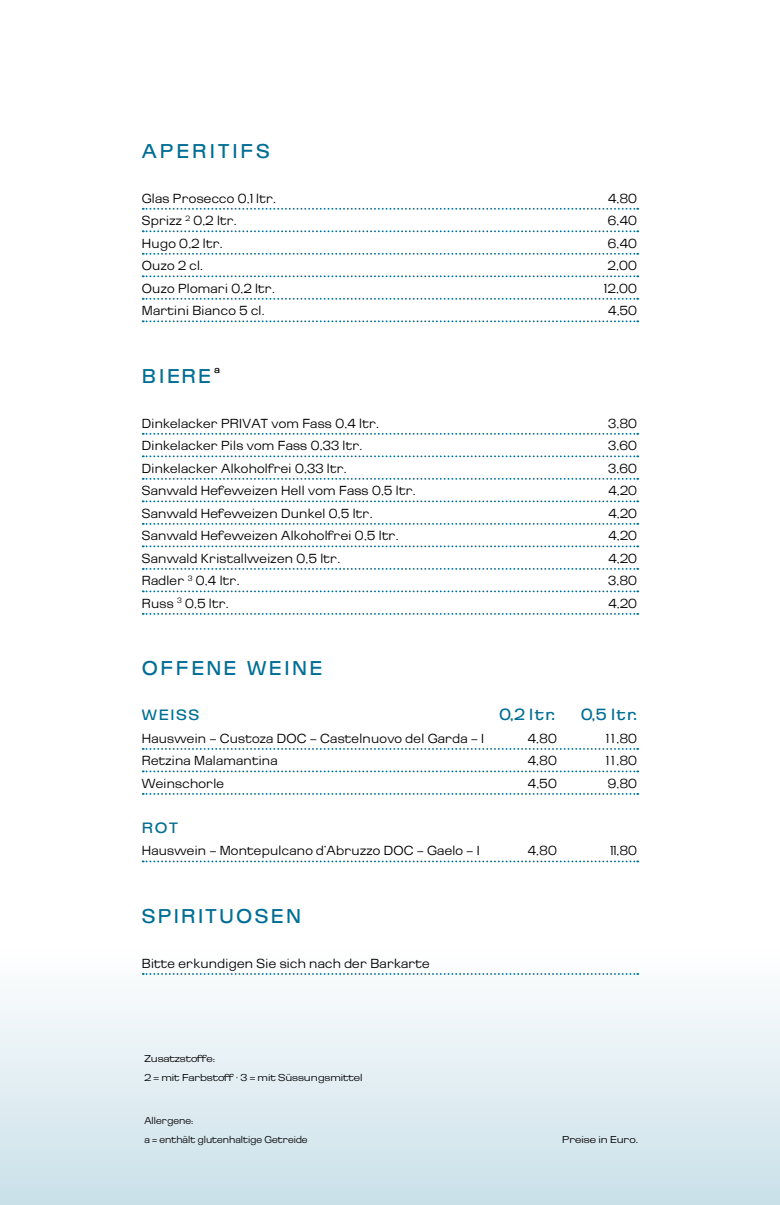
<style>
.page{position:relative;width:780px;height:1205px;background:#fff}
.page>*{position:absolute;margin:0;border:0;box-sizing:border-box;transform-origin:0 0}
.t1{font:20px "Cg Brazilia Seven";letter-spacing:.12em;color:#006e94;scale:.95 1}
.t2{font:16.25px "Cg Brazilia Seven";letter-spacing:.105em;color:#006e94}
.t3{font:15px "Cg Brazilia Seven";letter-spacing:.105em;color:#006e94}
.t4{font:13.12px "Cg Brazilia Three";letter-spacing:.02em;color:#000;scale:.9 1}
.t5{font:10.25px "Cg Brazilia Seven";color:#000;scale:.95 1}
.t6{font:10px/18.5px "Cg Brazilia Three";letter-spacing:-.01em;color:#000}
.t7{font:10px/18.5px "Cg Brazilia Three";letter-spacing:-.01em;color:#000;scale:.9 1}
</style>
<div class="page">
<div style="left:0;top:946px;width:780px;height:259px;background:linear-gradient(to bottom,#fff,#c9e0e9)"></div>
<svg style="left:143px;top:208px;width:495px;height:2px"></svg>
<svg style="left:143px;top:230px;width:495px;height:2px"></svg>
<svg style="left:143px;top:253px;width:495px;height:2px"></svg>
<svg style="left:143px;top:275px;width:495px;height:2px"></svg>
<svg style="left:143px;top:298px;width:495px;height:2px"></svg>
<svg style="left:143px;top:320px;width:495px;height:2px"></svg>
<svg style="left:143px;top:433px;width:495px;height:2px"></svg>
<svg style="left:143px;top:455px;width:495px;height:2px"></svg>
<svg style="left:143px;top:478px;width:495px;height:2px"></svg>
<svg style="left:143px;top:500px;width:495px;height:2px"></svg>
<svg style="left:143px;top:523px;width:495px;height:2px"></svg>
<svg style="left:143px;top:545px;width:495px;height:2px"></svg>
<svg style="left:143px;top:568px;width:495px;height:2px"></svg>
<svg style="left:143px;top:590px;width:495px;height:2px"></svg>
<svg style="left:143px;top:613px;width:495px;height:2px"></svg>
<svg style="left:143px;top:748px;width:495px;height:2px"></svg>
<svg style="left:143px;top:770px;width:495px;height:2px"></svg>
<svg style="left:143px;top:793px;width:495px;height:2px"></svg>
<svg style="left:143px;top:860px;width:495px;height:2px"></svg>
<svg style="left:143px;top:973px;width:495px;height:2px"></svg>
<h1 class="t1" style="left:142px;top:138px;width:34px">APERI</h1>
<h1 class="t1" style="left:218px;top:138px;width:54px">TI FS</h1>
<p class="t4" style="left:142px;top:190px;width:151px">Glas Prosecco 0,1 ltr.</p>
<p class="t4" style="left:608px;top:190px;width:34px">4,80</p>
<p class="t4" style="left:142px;top:212px;width:107px">Sprizz <sup>2</sup> 0,2 ltr.</p>
<p class="t4" style="left:607px;top:212px;width:34px">6,40</p>
<p class="t4" style="left:142px;top:235px;width:92px">Hugo 0,2 ltr.</p>
<p class="t4" style="left:607px;top:235px;width:34px">6,40</p>
<p class="t4" style="left:142px;top:257px;width:70px">Ouzo 2 cl.</p>
<p class="t4" style="left:608px;top:257px;width:34px">2,00</p>
<p class="t4" style="left:142px;top:280px;width:149px">Ouzo Plomari 0,2 ltr.</p>
<p class="t4" style="left:604px;top:280px;width:38px">12,00</p>
<p class="t4" style="left:142px;top:302px;width:138px">Martini Bianco 5 cl.</p>
<p class="t4" style="left:608px;top:302px;width:34px">4,50</p>
<h1 class="t1" style="left:142px;top:363px;width:33px">BIERE</h1>
<p class="t5" style="left:214px;top:363px;width:8px">A</p>
<p class="t4" style="left:142px;top:415px;width:265px">Dinkelacker PRIVAT vom Fass 0,4 ltr.</p>
<p class="t4" style="left:608px;top:415px;width:33px">3,80</p>
<p class="t4" style="left:142px;top:437px;width:247px">Dinkelacker Pils vom Fass 0,33 ltr.</p>
<p class="t4" style="left:608px;top:437px;width:34px">3,60</p>
<p class="t4" style="left:142px;top:460px;width:229px">Dinkelacker Alkoholfrei 0,33 ltr.</p>
<p class="t4" style="left:608px;top:460px;width:34px">3,60</p>
<p class="t4" style="left:142px;top:482px;width:306px">Sanwald Hefeweizen Hell vom Fass 0,5 ltr.</p>
<p class="t4" style="left:608px;top:482px;width:33px">4,20</p>
<p class="t4" style="left:142px;top:505px;width:258px">Sanwald Hefeweizen Dunkel 0,5 ltr.</p>
<p class="t4" style="left:608px;top:505px;width:33px">4,20</p>
<p class="t4" style="left:142px;top:527px;width:287px">Sanwald Hefeweizen Alkoholfrei 0,5 ltr.</p>
<p class="t4" style="left:608px;top:527px;width:33px">4,20</p>
<p class="t4" style="left:142px;top:550px;width:222px">Sanwald Kristallweizen 0,5 ltr.</p>
<p class="t4" style="left:608px;top:550px;width:33px">4,20</p>
<p class="t4" style="left:142px;top:572px;width:110px">Radler <sup>3</sup> 0,4 ltr.</p>
<p class="t4" style="left:608px;top:572px;width:33px">3,80</p>
<p class="t4" style="left:142px;top:595px;width:98px">Russ <sup>3</sup> 0,5 ltr.</p>
<p class="t4" style="left:608px;top:595px;width:33px">4,20</p>
<h1 class="t1" style="left:142px;top:656px;width:69px">OFFENE</h1>
<h1 class="t1" style="left:247px;top:656px;width:38px">WEINE</h1>
<p class="t3" style="left:142px;top:705px;width:59px">WEISS</p>
<p class="t2" style="left:499px;top:704px;width:57px">0,2 LTR.</p>
<p class="t2" style="left:581px;top:704px;width:58px">0,5 LTR.</p>
<p class="t4" style="left:142px;top:730px;width:381px">Hauswein – Custoza DOC – Castelnuovo del Garda – I</p>
<p class="t4" style="left:527px;top:730px;width:34px">4,80</p>
<p class="t4" style="left:606px;top:730px;width:36px">11,80</p>
<p class="t4" style="left:142px;top:752px;width:152px">Retzina Malamantina</p>
<p class="t4" style="left:527px;top:752px;width:34px">4,80</p>
<p class="t4" style="left:606px;top:752px;width:36px">11,80</p>
<p class="t4" style="left:142px;top:775px;width:93px">Weinschorle</p>
<p class="t4" style="left:528px;top:775px;width:34px">4,50</p>
<p class="t4" style="left:607px;top:775px;width:34px">9,80</p>
<p class="t3" style="left:142px;top:818px;width:38px">RO T</p>
<p class="t4" style="left:142px;top:842px;width:377px">Hauswein – Montepulcano d’Abruzzo DOC – Gaelo – I</p>
<p class="t4" style="left:527px;top:842px;width:34px">4,80</p>
<p class="t4" style="left:610px;top:842px;width:31px">11,80</p>
<h1 class="t1" style="left:142px;top:903px;width:169px">SPIRITUOSEN</h1>
<p class="t4" style="left:142px;top:955px;width:321px">Bitte erkundigen Sie sich nach der Barkarte</p>
<p class="t6" style="left:144px;top:1049px;width:220px">Zusatzstoffe:<br>2 = mit Farbstoff · 3 = mit Süssungsmittel</p>
<p class="t7" style="left:144px;top:1111px;width:183px">Allergene:<br>a = enthält glutenhaltige Getreide</p>
<p class="t6" style="left:562px;top:1130px;width:77px">Preise in Euro.</p>
</div>
